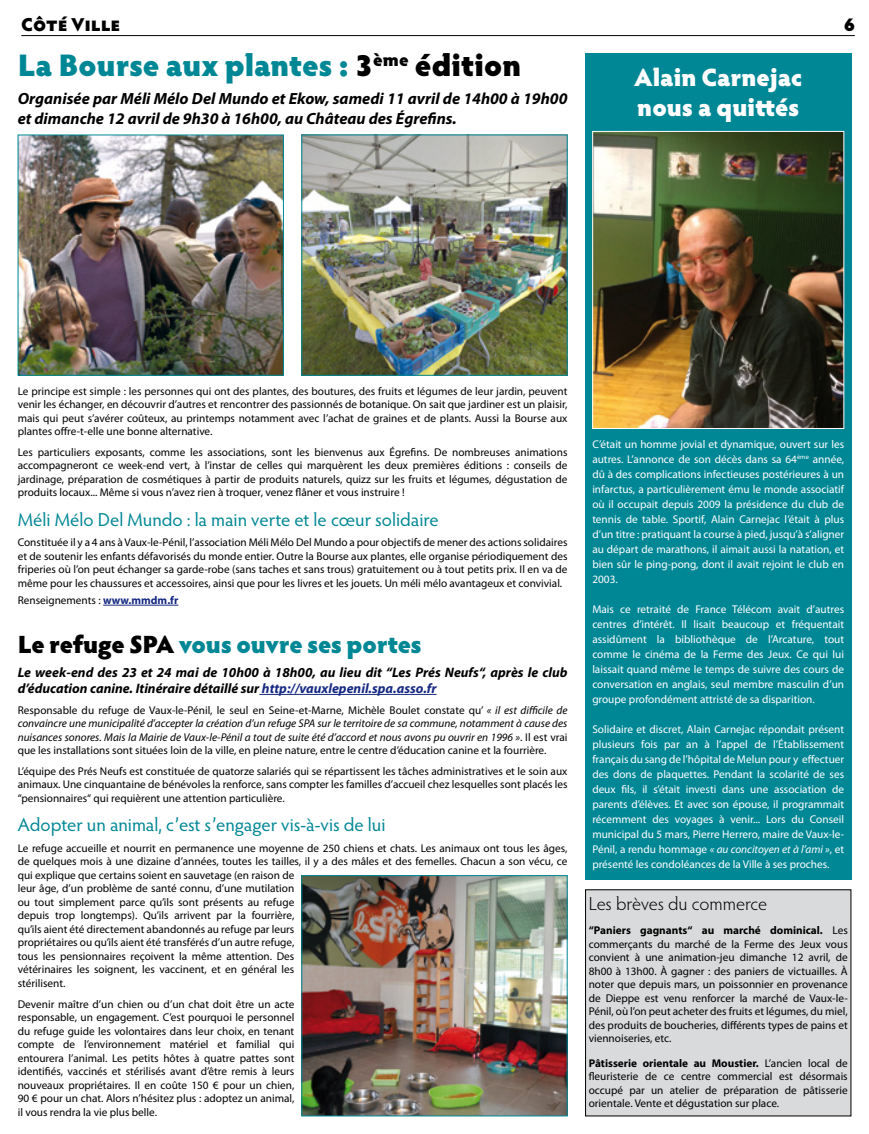
<style>
.page{position:relative;width:869px;height:1134px;background:#fff}
.page>*{position:absolute;margin:0;border:0;box-sizing:border-box;transform-origin:0 0}
.t1{font:900 31.25px "Hypatia Sans Pro";color:#008795}
.t2{font:900 25px "Hypatia Sans Pro";letter-spacing:-.025em;color:#008795}
.t3{font:900 25px/30px "Hypatia Sans Pro";letter-spacing:-.005em;color:#fff}
.t4{font:18.75px "Hypatia Sans Pro";color:#008795}
.t5{font:300 18.75px "Hypatia Sans Pro";letter-spacing:-.005em;color:#000}
.t6{font:900 18.75px "Hypatia Sans Pro";letter-spacing:-.005em;color:#000}
.t7{font:italic 700 16.25px/19.5px "Myriad Pro";color:#000}
.t8{font:italic 700 13.75px/16.5px "Myriad Pro";color:#000}
.t9{font:11.25px/13.5px "Myriad Pro";color:#000;text-align:justify}
.t10{font:11.25px/15px "Myriad Pro";color:#fff;text-align:justify}
.t11{font:italic 11.25px/13.5px "Myriad Pro";color:#000;text-align:justify}
.s1{color:#000}
.s2{font-weight:700;color:#162983}
.s3{color:#162983}
.s4{font-style:normal}
.s5{font-style:italic}
.s6{font-weight:700}
</style>
<div class="page">
<hr style="left:21px;top:35px;width:833px;height:1px;background:#000">
<hr style="left:259px;top:694px;width:177px;height:1px;background:#162983">
<hr style="left:103px;top:605px;width:75px;height:1px;background:#162983">
<img style="left:20px;top:137px;width:261px;height:237px">
<div style="left:18px;top:135px;width:265px;height:241px;border:1px solid #008795"></div>
<img style="left:303px;top:137px;width:262px;height:237px">
<div style="left:301px;top:135px;width:266px;height:241px;border:1px solid #008795"></div>
<img style="left:303px;top:877px;width:262px;height:237px">
<div style="left:301px;top:875px;width:266px;height:241px;border:1px solid #008795"></div>
<div style="left:585px;top:53px;width:265px;height:827px;background:#008795"></div>
<div style="left:585px;top:890px;width:265px;height:226px;background:#d9dadb"></div>
<img style="left:594px;top:133px;width:247px;height:294px">
<div style="left:592px;top:131px;width:251px;height:298px;border:1px solid #fff"></div>
<h3 class="t6" style="left:21px;top:11px;width:101px">Côté Ville</h3>
<h3 class="t6" style="left:843px;top:11px;width:12px">6</h3>
<h1 class="t1" style="left:18px;top:42px;width:504px">La Bourse aux plantes : <span class="s1">3</span><sup>ème</sup> <span class="s1">édition</span></h1>
<h3 class="t7" style="left:18px;top:89px;width:551px">Organisée par Méli Mélo Del Mundo et Ekow, samedi 11 avril de 14h00 à 19h00 et dimanche 12 avril de 9h30 à 16h00, au Château des Égrefins.</h3>
<h2 class="t3" style="left:633px;top:61px;width:170px">Alain Carnejac nous a quittés</h2>
<p class="t9" style="left:18px;top:384px;width:551px">Le principe est simple : les personnes qui ont des plantes, des boutures, des fruits et légumes de leur jardin, peuvent venir les échanger, en découvrir d’autres et rencontrer des passionnés de botanique. On sait que jardiner est un plaisir, mais qui peut s’avérer coûteux, au printemps notamment avec l’achat de graines et de plants. Aussi la Bourse aux plantes offre-t-elle une bonne alternative.</p>
<p class="t9" style="left:18px;top:445px;width:551px">Les particuliers exposants, comme les associations, sont les bienvenus aux Égrefins. De nombreuses animations accompagneront ce week-end vert, à l’instar de celles qui marquèrent les deux premières éditions : conseils de jardinage, préparation de cosmétiques à partir de produits naturels, quizz sur les fruits et légumes, dégustation de produits locaux... Même si vous n’avez rien à troquer, venez flâner et vous instruire !</p>
<h3 class="t4" style="left:18px;top:507px;width:422px">Méli Mélo Del Mundo : la main verte et le cœur solidaire</h3>
<p class="t9" style="left:18px;top:536px;width:551px">Constituée il y a 4 ans à Vaux-le-Pénil, l’association Méli Mélo Del Mundo a pour objectifs de mener des actions solidaires et de soutenir les enfants défavorisés du monde entier. Outre la Bourse aux plantes, elle organise périodiquement des friperies où l’on peut échanger sa garde-robe (sans taches et sans trous) gratuitement ou à tout petits prix. Il en va de même pour les chaussures et accessoires, ainsi que pour les livres et les jouets. Un méli mélo avantageux et convivial.</p>
<p class="t9" style="left:18px;top:593px;width:162px">Renseignements : <span class="s2">www.mmdm.fr</span></p>
<h2 class="t2" style="left:18px;top:625px;width:405px"><span class="s1">Le refuge SPA</span> vous ouvre ses portes</h2>
<p class="t8" style="left:18px;top:663px;width:551px">Le week-end des 23 et 24 mai de 10h00 à 18h00, au lieu dit “Les Prés Neufs“, après le club d’éducation canine. Itinéraire détaillé sur <span class="s3">http://vauxlepenil.spa.asso.fr</span></p>
<p class="t11" style="left:18px;top:703px;width:551px"><span class="s4">Responsable du refuge de Vaux-le-Pénil, le seul en Seine-et-Marne, Michèle Boulet constate qu’</span> « il est difficile de convaincre une municipalité d’accepter la création d’un refuge SPA sur le territoire de sa commune, notamment à cause des nuisances sonores. Mais la Mairie de Vaux-le-Pénil a tout de suite été d’accord et nous avons pu ouvrir en 1996 »<span class="s4">. Il est vrai que les installations sont situées loin de la ville, en pleine nature, entre le centre d’éducation canine et la fourrière.</span></p>
<p class="t9" style="left:18px;top:764px;width:551px">L’équipe des Prés Neufs est constituée de quatorze salariés qui se répartissent les tâches administratives et le soin aux animaux. Une cinquantaine de bénévoles la renforce, sans compter les familles d’accueil chez lesquelles sont placés les “pensionnaires“ qui requièrent une attention particulière.</p>
<h3 class="t4" style="left:18px;top:812px;width:369px">Adopter un animal, c’est s’engager vis-à-vis de lui</h3>
<p class="t9" style="left:18px;top:841px;width:551px;text-align:left">Le refuge accueille et nourrit en permanence une moyenne de 250 chiens et chats. Les animaux ont tous les âges, de quelques mois à une dizaine d’années, toutes les tailles, il y a des mâles et des femelles. Chacun a son vécu, ce qui explique que certains soient en sauvetage (en raison de<br>leur âge, d’un problème de santé connu, d’une mutilation<br>ou tout simplement parce qu’ils sont présents au refuge<br>depuis trop longtemps). Qu’ils arrivent par la fourrière,<br>qu’ils aient été directement abandonnés au refuge par leurs<br>propriétaires ou qu’ils aient été transférés d’un autre refuge,<br>tous les pensionnaires reçoivent la même attention. Des<br>vétérinaires les soignent, les vaccinent, et en général les<br>stérilisent.</p>
<p class="t9" style="left:18px;top:997px;width:278px">Devenir maître d’un chien ou d’un chat doit être un acte responsable, un engagement. C’est pourquoi le personnel du refuge guide les volontaires dans leur choix, en tenant compte de l’environnement matériel et familial qui entourera l’animal. Les petits hôtes à quatre pattes sont identifiés, vaccinés et stérilisés avant d’être remis à leurs nouveaux propriétaires. Il en coûte 150 € pour un chien, 90 € pour un chat. Alors n’hésitez plus : adoptez un animal, il vous rendra la vie plus belle.</p>
<p class="t10" style="left:592px;top:436px;width:253px">C’était un homme jovial et dynamique, ouvert sur les autres. L’annonce de son décès dans sa 64<sup>ème</sup> année, dû à des complications infectieuses postérieures à un infarctus, a particulièrement ému le monde associatif où il occupait depuis 2009 la présidence du club de tennis de table. Sportif, Alain Carnejac l’était à plus d’un titre : pratiquant la course à pied, jusqu’à s’aligner au départ de marathons, il aimait aussi la natation, et bien sûr le ping-pong, dont il avait rejoint le club en 2003.</p>
<p class="t10" style="left:592px;top:601px;width:253px">Mais ce retraité de France Télécom avait d’autres centres d’intérêt. Il lisait beaucoup et fréquentait assidûment la bibliothèque de l’Arcature, tout comme le cinéma de la Ferme des Jeux. Ce qui lui laissait quand même le temps de suivre des cours de conversation en anglais, seul membre masculin d’un groupe profondément attristé de sa disparition.</p>
<p class="t10" style="left:592px;top:721px;width:253px">Solidaire et discret, Alain Carnejac répondait présent plusieurs fois par an à l’appel de l’Établissement français du sang de l’hôpital de Melun pour y effectuer des dons de plaquettes. Pendant la scolarité de ses deux fils, il s’était investi dans une association de parents d’élèves. Et avec son épouse, il programmait récemment des voyages à venir... Lors du Conseil municipal du 5 mars, Pierre Herrero, maire de Vaux-le-Pénil, a rendu hommage <span class="s5">« au concitoyen et à l’ami »</span>, et présenté les condoléances de la Ville à ses proches.</p>
<h3 class="t5" style="left:588px;top:892px;width:180px">Les brèves du commerce</h3>
<p class="t9" style="left:588px;top:924px;width:260px"><span class="s6">“Paniers gagnants“ au marché dominical.</span> Les commerçants du marché de la Ferme des Jeux vous convient à une animation-jeu dimanche 12 avril, de 8h00 à 13h00. À gagner : des paniers de victuailles. À noter que depuis mars, un poissonnier en provenance de Dieppe est venu renforcer la marché de Vaux-le-Pénil, où l’on peut acheter des fruits et légumes, du miel, des produits de boucheries, différents types de pains et viennoiseries, etc.</p>
<p class="t9" style="left:588px;top:1056px;width:260px"><span class="s6">Pâtisserie orientale au Moustier.</span> L’ancien local de fleuristerie de ce centre commercial est désormais occupé par un atelier de préparation de pâtisserie orientale. Vente et dégustation sur place.</p>
</div>
